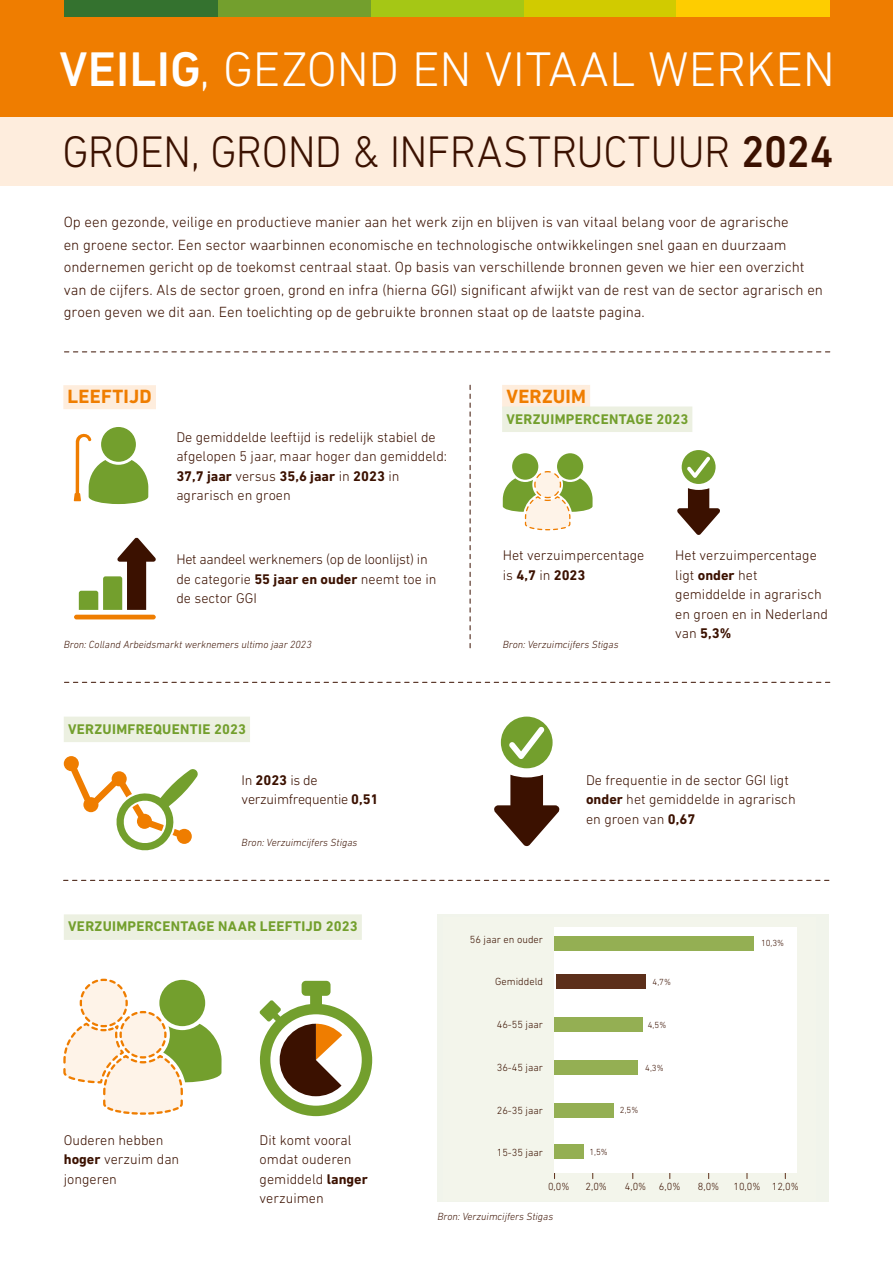
<style>
.page{position:relative;width:893px;height:1263px;background:#fff}
.page>*{position:absolute;margin:0;border:0;box-sizing:border-box;transform-origin:0 0}
.t1{font:300 49.5px "DIN Next LT Pro";letter-spacing:-.005em;color:#fff}
.t2{font:300 45px "DIN Next LT Pro";letter-spacing:-.015em;color:#3b1100;scale:.96 1}
.t3{font:700 19.5px "DIN Next LT Pro";letter-spacing:.01em;color:#ef7d00}
.t4{font:300 15px/22.5px "DIN Next LT Pro";color:#3b1100}
.t5{font:300 14.25px/19.5px "DIN Next LT Pro";color:#3b1100}
.t6{font:700 14.25px "DIN Next LT Pro";letter-spacing:.02em;color:#739f2d}
.t7{font:300 14.25px/19.5px "DIN Next LT Pro";letter-spacing:-.02em;color:#3b1100}
.t8{font:italic 300 10.5px "DIN Next LT Pro";color:#3b1100}
.t9{font:300 10.5px "DIN Next LT Pro";color:#3b1100}
.t10{font:300 9px "DIN Next LT Pro";color:#3b1100}
.s1{font-weight:500}
.s2{font-weight:700}
</style>
<div class="page">
<div style="left:0;top:115px;width:893px;height:71px;background:#feeddd"></div>
<div style="left:0;top:0;width:893px;height:116px;background:#ef7d00"></div>
<div style="left:524px;top:0;width:153px;height:16px;background:#d1cb00"></div>
<div style="left:677px;top:0;width:153px;height:16px;background:#fecd00"></div>
<div style="left:371px;top:0;width:153px;height:16px;background:#a5c715"></div>
<div style="left:218px;top:0;width:153px;height:16px;background:#739f2d"></div>
<div style="left:64px;top:0;width:154px;height:16px;background:#34722f"></div>
<svg style="left:677px;top:488px;width:43px;height:47px"></svg>
<div style="left:682px;top:450px;width:34px;height:34px;background:#739f2d;border-radius:50%"></div>
<svg style="left:687px;top:457px;width:23px;height:21px"></svg>
<svg style="left:494px;top:775px;width:66px;height:71px"></svg>
<div style="left:501px;top:717px;width:52px;height:51px;background:#739f2d;border-radius:50%"></div>
<svg style="left:509px;top:727px;width:36px;height:32px"></svg>
<svg style="left:470px;top:385px;width:1px;height:263px"></svg>
<div style="left:437px;top:914px;width:392px;height:287px;background:#f1f4eb"></div>
<div style="left:555px;top:927px;width:242px;height:245px;background:#fff"></div>
<div style="left:555px;top:936px;width:199px;height:14px;background:#94af53"></div>
<div style="left:555px;top:1060px;width:83px;height:15px;background:#94af53"></div>
<div style="left:556px;top:975px;width:89px;height:14px;background:#5c2f1a"></div>
<div style="left:555px;top:1103px;width:59px;height:14px;background:#94af53"></div>
<div style="left:555px;top:1144px;width:29px;height:14px;background:#94af53"></div>
<div style="left:555px;top:1017px;width:88px;height:14px;background:#94af53"></div>
<svg style="left:64px;top:352px;width:766px;height:1px"></svg>
<hr style="left:74px;top:615px;width:82px;height:4px;background:#ef7d00;border-radius:2px">
<svg style="left:79px;top:537px;width:77px;height:73px"></svg>
<div style="left:512px;top:453px;width:26px;height:27px;background:#739f2d;border-radius:50%"></div>
<div style="left:557px;top:453px;width:26px;height:27px;background:#739f2d;border-radius:50%"></div>
<svg style="left:503px;top:470px;width:90px;height:61px"></svg>
<div style="left:101px;top:427px;width:35px;height:35px;background:#739f2d;border-radius:50%"></div>
<svg style="left:74px;top:431px;width:74px;height:73px"></svg>
<svg style="left:64px;top:682px;width:766px;height:1px"></svg>
<svg style="left:64px;top:756px;width:134px;height:95px"></svg>
<svg style="left:64px;top:880px;width:765px;height:1px"></svg>
<svg style="left:63px;top:978px;width:159px;height:137px"></svg>
<svg style="left:259px;top:981px;width:113px;height:135px"></svg>
<div style="left:63px;top:385px;width:93px;height:24px;background:#feeddd"></div>
<div style="left:502px;top:385px;width:88px;height:24px;background:#feeddd"></div>
<div style="left:502px;top:406px;width:190px;height:26px;background:#ecf0e1"></div>
<div style="left:64px;top:717px;width:186px;height:25px;background:#ecf0e1"></div>
<div style="left:64px;top:914px;width:298px;height:26px;background:#ecf0e1"></div>
<h1 class="t1" style="left:59px;top:40px;width:777px"><span class="s1">VEILIG</span>, GEZOND EN VITAAL WERKEN</h1>
<h2 class="t2" style="left:63px;top:126px;width:804px">GROEN, GROND &amp; INFRASTRUCTUUR <span class="s1">2024</span></h2>
<p class="t4" style="left:64px;top:211px;width:761px">Op een gezonde, veilige en productieve manier aan het werk zijn en blijven is van vitaal belang voor de agrarische<br>en groene sector. Een sector waarbinnen economische en technologische ontwikkelingen snel gaan en duurzaam ondernemen gericht op de toekomst centraal staat. Op basis van verschillende bronnen geven we hier een overzicht van de cijfers. Als de sector groen, grond en infra (hierna GGI) significant afwijkt van de rest van de sector agrarisch en groen geven we dit aan. Een toelichting op de gebruikte bronnen staat op de laatste pagina.</p>
<h3 class="t3" style="left:68px;top:385px;width:86px">LEEFTIJD</h3>
<h3 class="t3" style="left:506px;top:385px;width:81px">VERZUIM</h3>
<p class="t6" style="left:506px;top:410px;width:183px">VERZUIMPERCENTAGE 2023</p>
<p class="t5" style="left:176px;top:427px;width:272px">De gemiddelde leeftijd is redelijk stabiel de afgelopen 5 jaar, maar hoger dan gemiddeld:<br><span class="s2">37,7 jaar</span> versus <span class="s2">35,6 jaar</span> in <span class="s2">2023</span> in agrarisch en groen</p>
<p class="t5" style="left:176px;top:550px;width:262px">Het aandeel werknemers (op de loonlijst) in de categorie <span class="s2">55 jaar en ouder</span> neemt toe in de sector GGI</p>
<p class="t8" style="left:64px;top:638px;width:249px">Bron: Colland Arbeidsmarkt werknemers ultimo jaar 2023</p>
<p class="t5" style="left:503px;top:545px;width:143px">Het verzuimpercentage is <span class="s2">4,7</span> in <span class="s2">2023</span></p>
<p class="t5" style="left:675px;top:545px;width:154px">Het verzuimpercentage ligt <span class="s2">onder</span> het gemiddelde in agrarisch en groen en in Nederland van <span class="s2">5,3%</span></p>
<p class="t8" style="left:503px;top:638px;width:117px">Bron: Verzuimcijfers Stigas</p>
<p class="t6" style="left:68px;top:720px;width:179px">VERZUIMFREQUENTIE 2023</p>
<p class="t7" style="left:242px;top:770px;width:138px">In <span class="s2">2023</span> is de verzuimfrequentie <span class="s2">0,51</span></p>
<p class="t8" style="left:242px;top:836px;width:117px">Bron: Verzuimcijfers Stigas</p>
<p class="t6" style="left:68px;top:918px;width:291px">VERZUIMPERCENTAGE NAAR LEEFTIJD 2023</p>
<p class="t5" style="left:64px;top:1130px;width:117px">Ouderen hebben <span class="s2">hoger</span> verzuim dan jongeren</p>
<p class="t5" style="left:260px;top:1130px;width:110px">Dit komt vooral omdat ouderen gemiddeld <span class="s2">langer </span>verzuimen</p>
<p class="t5" style="left:586px;top:770px;width:211px">De frequentie in de sector GGI ligt <span class="s2">onder</span> het gemiddelde in agrarisch en groen van <span class="s2">0,67</span></p>
<p class="t9" style="left:470px;top:933px;width:75px">56 jaar en ouder</p>
<p class="t9" style="left:495px;top:976px;width:49px">Gemiddeld</p>
<p class="t9" style="left:497px;top:1018px;width:48px">46-55 jaar</p>
<p class="t9" style="left:497px;top:1061px;width:48px">36-45 jaar</p>
<p class="t9" style="left:497px;top:1104px;width:48px">26-35 jaar</p>
<p class="t9" style="left:497px;top:1147px;width:48px">15-35 jaar</p>
<p class="t10" style="left:589px;top:1146px;width:20px">1,5%</p>
<p class="t10" style="left:652px;top:977px;width:20px">4,7%</p>
<p class="t10" style="left:648px;top:1020px;width:20px">4,5%</p>
<p class="t10" style="left:645px;top:1062px;width:20px">4,3%</p>
<p class="t10" style="left:620px;top:1105px;width:20px">2,5%</p>
<p class="t10" style="left:761px;top:938px;width:25px">10,3%</p>
<p class="t9" style="left:548px;top:1180px;width:23px">0,0%</p>
<p class="t9" style="left:586px;top:1180px;width:23px">2,0%</p>
<p class="t9" style="left:625px;top:1180px;width:57px">4,0% 6,0%</p>
<p class="t9" style="left:698px;top:1180px;width:23px">8,0%</p>
<p class="t9" style="left:733px;top:1180px;width:67px">10,0% 12,0%</p>
<p class="t8" style="left:437px;top:1211px;width:117px">Bron: Verzuimcijfers Stigas</p>
</div>
